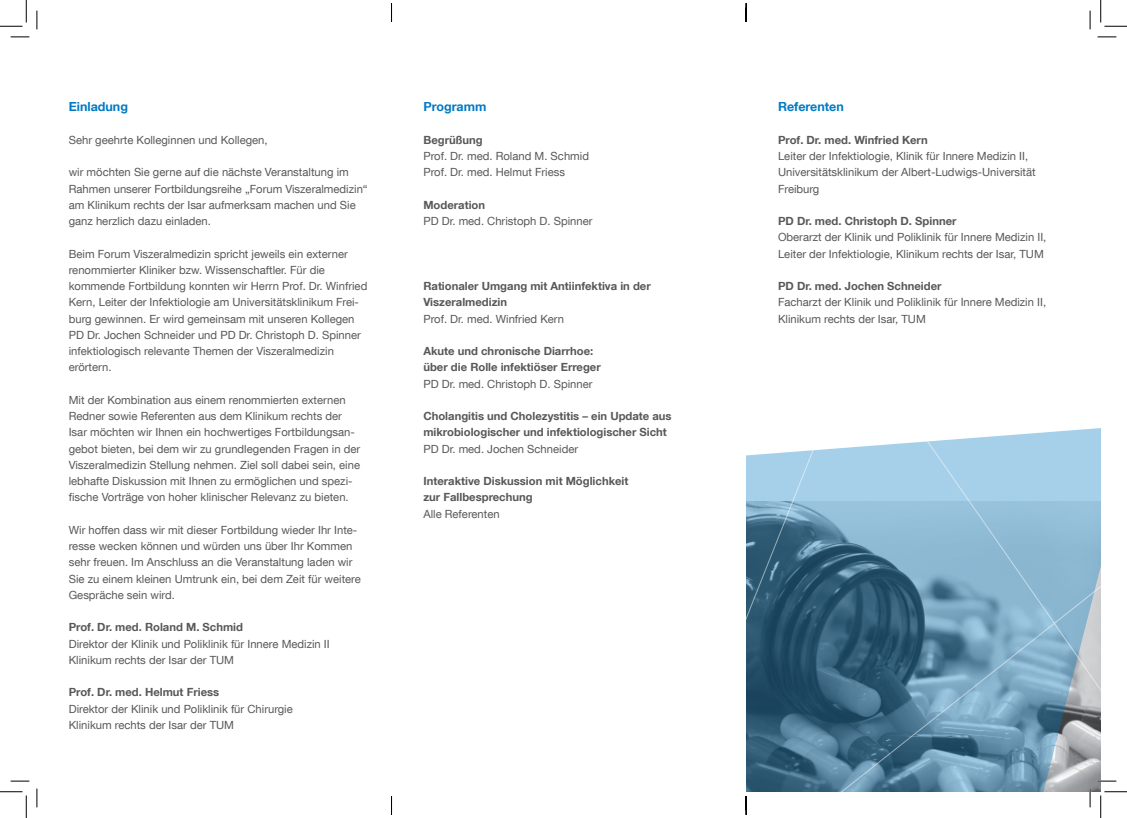
<style>
.page{position:relative;width:1127px;height:818px;background:#fff}
.page>*{position:absolute;margin:0;border:0;box-sizing:border-box;transform-origin:0 0}
.t1{font:700 12.5px "TUM Neue Helvetica";color:#007ac2}
.t2{font:11.25px/16.2px "TUM Neue Helvetica";color:#57585a}
.t3{font:700 11.25px/16.2px "TUM Neue Helvetica";color:#57585a}
</style>
<div class="page">
<svg style="left:746px;top:428px;width:354px;height:364px;background:#739ab2"></svg>
<svg style="left:11px;top:36px;width:18px;height:2px"></svg>
<svg style="left:1097px;top:36px;width:18px;height:2px"></svg>
<svg style="left:11px;top:780px;width:18px;height:2px"></svg>
<svg style="left:1097px;top:780px;width:18px;height:2px"></svg>
<svg style="left:36px;top:11px;width:2px;height:18px"></svg>
<svg style="left:36px;top:788px;width:2px;height:19px"></svg>
<svg style="left:1089px;top:11px;width:1px;height:18px"></svg>
<svg style="left:1088px;top:788px;width:2px;height:19px"></svg>
<svg style="left:0;top:0;width:27px;height:27px"></svg>
<svg style="left:0;top:791px;width:27px;height:27px"></svg>
<svg style="left:1100px;top:0;width:26px;height:27px"></svg>
<svg style="left:1100px;top:791px;width:26px;height:27px"></svg>
<svg style="left:391px;top:3px;width:1px;height:19px"></svg>
<svg style="left:391px;top:796px;width:1px;height:19px"></svg>
<svg style="left:745px;top:3px;width:1px;height:19px"></svg>
<svg style="left:745px;top:796px;width:1px;height:19px"></svg>
<p class="t1" style="left:69px;top:99px;width:61px">Einladung</p>
<p class="t2" style="left:69px;top:131px;width:200px">Sehr geehrte Kolleginnen und Kollegen,</p>
<p class="t2" style="left:69px;top:164px;width:300px">wir möchten Sie gerne auf die nächste Veranstaltung im Rahmen unserer Fortbildungsreihe „Forum Viszeralmedizin“ am Klinikum rechts der Isar aufmerksam machen und Sie ganz herzlich dazu einladen.</p>
<p class="t2" style="left:69px;top:245px;width:300px">Beim Forum Viszeralmedizin spricht jeweils ein externer renommierter Kliniker bzw. Wissenschaftler. Für die kommende Fortbildung konnten wir Herrn Prof. Dr. Winfried Kern, Leiter der Infektiologie am Universitätsklinikum Frei&shy;burg gewinnen. Er wird gemeinsam mit unseren Kollegen PD Dr. Jochen Schneider und PD Dr. Christoph D. Spinner infektiologisch relevante Themen der Viszeralmedizin erörtern.</p>
<p class="t2" style="left:69px;top:391px;width:293px">Mit der Kombination aus einem renommierten externen Redner sowie Referenten aus dem Klinikum rechts der Isar möchten wir Ihnen ein hochwertiges Fortbildungsan&shy;gebot bieten, bei dem wir zu grundlegenden Fragen in der Viszeralmedizin Stellung nehmen. Ziel soll dabei sein, eine lebhafte Diskussion mit Ihnen zu ermöglichen und spezi&shy;fische Vorträge von hoher klinischer Relevanz zu bieten.</p>
<p class="t2" style="left:69px;top:521px;width:293px">Wir hoffen dass wir mit dieser Fortbildung wieder Ihr Inte&shy;resse wecken können und würden uns über Ihr Kommen sehr freuen. Im Anschluss an die Veranstaltung laden wir Sie zu einem kleinen Umtrunk ein, bei dem Zeit für weitere Gespräche sein wird.</p>
<p class="t3" style="left:69px;top:619px;width:176px">Prof. Dr. med. Roland M. Schmid</p>
<p class="t2" style="left:69px;top:635px;width:262px">Direktor der Klinik und Poliklinik für Innere Medizin II<br>Klinikum rechts der Isar der TUM</p>
<p class="t3" style="left:69px;top:684px;width:152px">Prof. Dr. med. Helmut Friess</p>
<p class="t2" style="left:69px;top:700px;width:225px">Direktor der Klinik und Poliklinik für Chirurgie<br>Klinikum rechts der Isar der TUM</p>
<p class="t1" style="left:423px;top:99px;width:64px">Programm</p>
<p class="t3" style="left:423px;top:131px;width:61px">Begrüßung</p>
<p class="t2" style="left:423px;top:148px;width:167px">Prof. Dr. med. Roland M. Schmid<br>Prof. Dr. med. Helmut Friess</p>
<p class="t3" style="left:423px;top:196px;width:63px">Moderation</p>
<p class="t2" style="left:423px;top:213px;width:171px">PD Dr. med. Christoph D. Spinner</p>
<p class="t3" style="left:423px;top:278px;width:229px">Rationaler Umgang mit Antiinfektiva in der<br>Viszeralmedizin</p>
<p class="t2" style="left:423px;top:310px;width:142px">Prof. Dr. med. Winfried Kern</p>
<p class="t3" style="left:423px;top:343px;width:179px">Akute und chronische Diarrhoe: über die Rolle infektiöser Erreger</p>
<p class="t2" style="left:423px;top:375px;width:171px">PD Dr. med. Christoph D. Spinner</p>
<p class="t3" style="left:423px;top:407px;width:250px">Cholangitis und Cholezystitis – ein Update aus mikrobiologischer und infektiologischer Sicht</p>
<p class="t2" style="left:423px;top:440px;width:156px">PD Dr. med. Jochen Schneider</p>
<p class="t3" style="left:423px;top:472px;width:206px">Interaktive Diskussion mit Möglichkeit zur Fallbesprechung</p>
<p class="t2" style="left:423px;top:505px;width:78px">Alle Referenten</p>
<p class="t1" style="left:777px;top:99px;width:67px">Referenten</p>
<p class="t3" style="left:777px;top:131px;width:151px">Prof. Dr. med. Winfried Kern</p>
<p class="t2" style="left:777px;top:148px;width:259px">Leiter der Infektiologie, Klinik für Innere Medizin II,<br>Universitätsklinikum der Albert-Ludwigs-Universität<br>Freiburg</p>
<p class="t3" style="left:777px;top:213px;width:180px">PD Dr. med. Christoph D. Spinner</p>
<p class="t2" style="left:777px;top:229px;width:270px">Oberarzt der Klinik und Poliklinik für Innere Medizin II,<br>Leiter der Infektiologie, Klinikum rechts der Isar, TUM</p>
<p class="t3" style="left:777px;top:278px;width:165px">PD Dr. med. Jochen Schneider</p>
<p class="t2" style="left:777px;top:294px;width:269px">Facharzt der Klinik und Poliklinik für Innere Medizin II,<br>Klinikum rechts der Isar, TUM</p>
</div>
